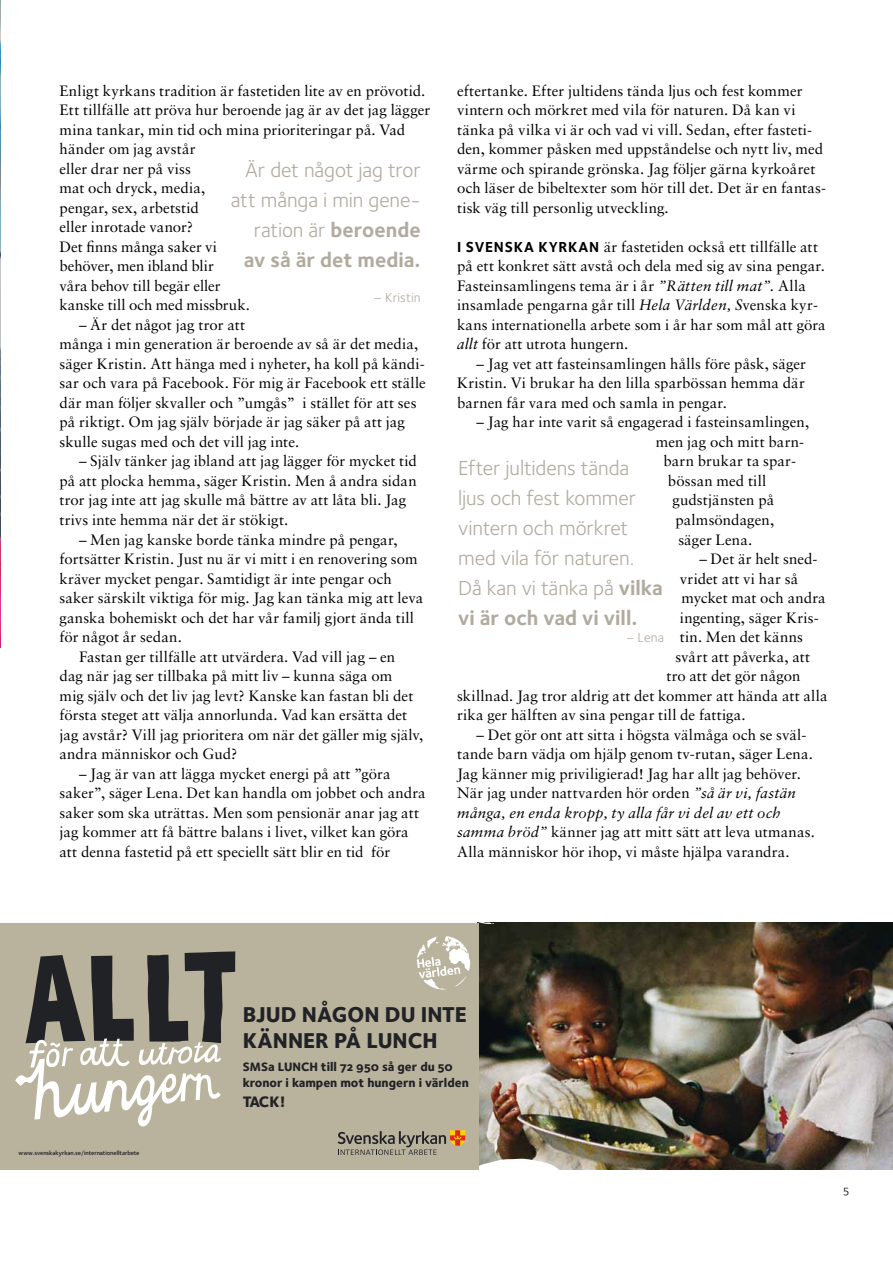
<style>
.page{position:relative;width:893px;height:1263px;background:#fff}
.page>*{position:absolute;margin:0;border:0;box-sizing:border-box;transform-origin:0 0}
.t1{font:22.2px/26px "Foundry Sterling Extra Bold OSF";color:#212226}
.t2{font:21px/30px "Foundry Sterling Book OSF";letter-spacing:-.005em;color:#b1ab9f;text-align:right}
.t3{font:700 21px "Foundry Sterling";color:#b1ab9f}
.t4{font:15.75px "Foundry Sterling Extra Bold OSF";color:#212226}
.t5{font:15px/19.5px "Sabon LT Std";letter-spacing:.005em;color:#000}
.t6{font:13.5px "Foundry Sterling Book OSF";color:#b1ab9f}
.t7{font:12.6px/15.1px "Foundry Sterling Extra Bold OSF";color:#212226}
.t8{font:12px "Foundry Sterling Book OSF";color:#000}
.t9{font:6.15px "Foundry Sterling Demi OSF";letter-spacing:-.01em;color:#212226}
.s1{font-family:"Foundry Sterling";font-weight:700}
.s2{font-style:italic}
</style>
<div class="page">
<img style="left:0;top:0;width:1px;height:648px">
<img style="left:479px;top:923px;width:414px;height:246px">
<svg style="left:479px;top:1159px;width:102px;height:10px"></svg>
<svg style="left:479px;top:923px;width:15px;height:1px"></svg>
<div style="left:1px;top:923px;width:478px;height:246px;background:#b9b29d"></div>
<svg style="left:338px;top:1130px;width:127px;height:25px"></svg>
<svg style="left:417px;top:936px;width:53px;height:54px"></svg>
<svg style="left:15px;top:951px;width:220px;height:175px"></svg>
<p class="t5" style="left:60px;top:81px;width:372px">Enligt kyrkans tradition är fastetiden lite av en prövotid.<br>Ett tillfälle att pröva hur beroende jag är av det jag lägger mina tankar, min tid och mina prioriteringar på. Vad händer om jag avstår<br>eller drar ner på viss<br>mat och dryck, media,<br>pengar, sex, arbetstid<br>eller inrotade vanor?<br>Det finns många saker vi<br>behöver, men ibland blir<br>våra behov till begär eller<br>kanske till och med missbruk.</p>
<p class="t5" style="left:60px;top:315px;width:368px;text-indent:20px">– Är det något jag tror att<br>många i min generation är beroende av så är det media, säger Kristin. Att hänga med i nyheter, ha koll på kändi&shy;sar och vara på Facebook. För mig är Facebook ett ställe där man följer skvaller och ”umgås” i stället för att ses på riktigt. Om jag själv började är jag säker på att jag skulle sugas med och det vill jag inte.</p>
<p class="t5" style="left:60px;top:451px;width:359px;text-indent:20px">– Själv tänker jag ibland att jag lägger för mycket tid på att plocka hemma, säger Kristin. Men å andra sidan tror jag inte att jag skulle må bättre av att låta bli. Jag trivs inte hemma när det är stökigt.</p>
<p class="t5" style="left:79px;top:529px;width:320px">– Men jag kanske borde tänka mindre på pengar,</p>
<p class="t5" style="left:60px;top:549px;width:360px">fortsätter Kristin. Just nu är vi mitt i en renovering som</p>
<p class="t5" style="left:60px;top:568px;width:334px">kräver mycket pengar. Samtidigt är inte pengar och</p>
<p class="t5" style="left:60px;top:588px;width:365px">saker särskilt viktiga för mig. Jag kan tänka mig att leva</p>
<p class="t5" style="left:60px;top:607px;width:356px">ganska bohemiskt och det har vår familj gjort ända till</p>
<p class="t5" style="left:60px;top:627px;width:124px">för något år sedan.</p>
<p class="t5" style="left:79px;top:646px;width:318px">Fastan ger tillfälle att utvärdera. Vad vill jag – en</p>
<p class="t5" style="left:60px;top:666px;width:334px">dag när jag ser tillbaka på mitt liv – kunna säga om</p>
<p class="t5" style="left:60px;top:685px;width:355px">mig själv och det liv jag levt? Kanske kan fastan bli det</p>
<p class="t5" style="left:60px;top:705px;width:349px">första steget att välja annorlunda. Vad kan ersätta det</p>
<p class="t5" style="left:60px;top:724px;width:365px">jag avstår? Vill jag prioritera om när det gäller mig själv,</p>
<p class="t5" style="left:60px;top:744px;width:179px">andra människor och Gud?</p>
<p class="t5" style="left:60px;top:763px;width:368px;text-indent:20px">– Jag är van att lägga mycket energi på att ”göra saker”, säger Lena. Det kan handla om jobbet och andra saker som ska uträttas. Men som pensionär anar jag att jag kommer att få bättre balans i livet, vilket kan göra att denna fastetid på ett speciellt sätt blir en tid för</p>
<h2 class="t2" style="left:231px;top:155px;width:191px">Är det något jag tror att många i min gene&shy;ration är <span class="s1">beroende</span></h2>
<h2 class="t3" style="left:244px;top:245px;width:178px">av så är det media.</h2>
<p class="t6" style="left:374px;top:288px;width:49px">– Kristin</p>
<p class="t5" style="left:457px;top:81px;width:371px">eftertanke. Efter jultidens tända ljus och fest kommer vintern och mörkret med vila för naturen. Då kan vi tänka på vilka vi är och vad vi vill. Sedan, efter fasteti&shy;den, kommer påsken med uppståndelse och nytt liv, med värme och spirande grönska. Jag följer gärna kyrkoåret och läser de bibeltexter som hör till det. Det är en fantas&shy;tisk väg till personlig utveckling.</p>
<p class="t5" style="left:457px;top:237px;width:370px"><span class="s1">I Svenska kyrkan</span> är fastetiden också ett tillfälle att på ett konkret sätt avstå och dela med sig av sina pengar.<br>Fasteinsamlingens tema är i år <span class="s2">”Rätten till mat”.</span> Alla insamlade pengarna går till <span class="s2">Hela Världen, S</span>venska kyr&shy;kans internationella arbete som i år har som mål att göra <span class="s2">allt</span> för att utrota hungern.</p>
<p class="t5" style="left:457px;top:354px;width:350px;text-align:justify;text-indent:20px"><span class="s2">–</span> Jag vet att fasteinsamlingen hålls före påsk, säger Kristin. Vi brukar ha den lilla sparbössan hemma där barnen får vara med och samla in pengar.</p>
<p class="t5" style="left:477px;top:412px;width:334px">– Jag har inte varit så engagerad i fasteinsamlingen,</p>
<p class="t5" style="left:656px;top:432px;width:150px">men jag och mitt barn-</p>
<p class="t5" style="left:663px;top:451px;width:134px">barn brukar ta spar-</p>
<p class="t5" style="left:668px;top:471px;width:100px">bössan med till</p>
<p class="t5" style="left:672px;top:490px;width:103px">gudstjänsten på</p>
<p class="t5" style="left:675px;top:510px;width:100px">palmsöndagen,</p>
<p class="t5" style="left:678px;top:529px;width:75px">säger Lena.</p>
<p class="t5" style="left:699px;top:549px;width:120px">– Det är helt sned-</p>
<p class="t5" style="left:680px;top:568px;width:120px">vridet att vi har så</p>
<p class="t5" style="left:681px;top:588px;width:146px">mycket mat och andra</p>
<p class="t5" style="left:680px;top:607px;width:140px">ingenting, säger Kris-</p>
<p class="t5" style="left:680px;top:627px;width:125px">tin. Men det känns</p>
<p class="t5" style="left:675px;top:646px;width:136px">svårt att påverka, att</p>
<p class="t5" style="left:666px;top:666px;width:135px">tro att det gör någon</p>
<p class="t5" style="left:457px;top:685px;width:372px">skillnad. Jag tror aldrig att det kommer att hända att alla</p>
<p class="t5" style="left:457px;top:705px;width:290px">rika ger hälften av sina pengar till de fattiga.</p>
<p class="t5" style="left:457px;top:724px;width:359px;text-indent:20px">– Det gör ont att sitta i högsta välmåga och se sväl&shy;tande barn vädja om hjälp genom tv-rutan, säger Lena.<br>Jag känner mig priviligierad! Jag har allt jag behöver.<br>När jag under nattvarden hör orden <span class="s2">”så är vi, fastän många, en enda kropp, ty alla får vi del av ett och samma bröd”</span> känner jag att mitt sätt att leva utmanas.<br>Alla människor hör ihop, vi måste hjälpa varandra.</p>
<h2 class="t2" style="left:458px;top:452px;width:206px;text-align:left">Efter jultidens tända<br>ljus och fest kommer vintern och mörkret med vila för naturen.<br>Då kan vi tänka på <span class="s1">vilka</span></h2>
<h2 class="t3" style="left:458px;top:603px;width:181px">vi är och vad vi vill.</h2>
<p class="t6" style="left:626px;top:628px;width:39px">– Lena</p>
<p class="t9" style="left:19px;top:1148px;width:122px">www.svenskakyrkan.se/internationelltarbete</p>
<h1 class="t1" style="left:243px;top:1001px;width:226px">BJUD NÅGON DU INTE<br>KÄNNER PÅ LUNCH</h1>
<p class="t7" style="left:243px;top:1059px;width:228px">SMSa LUNCH till 72 950 så ger du 50 kronor i kampen mot hungern i världen</p>
<p class="t4" style="left:243px;top:1090px;width:45px">TACK!</p>
<p class="t8" style="left:843px;top:1181px;width:7px">5</p>
</div>
